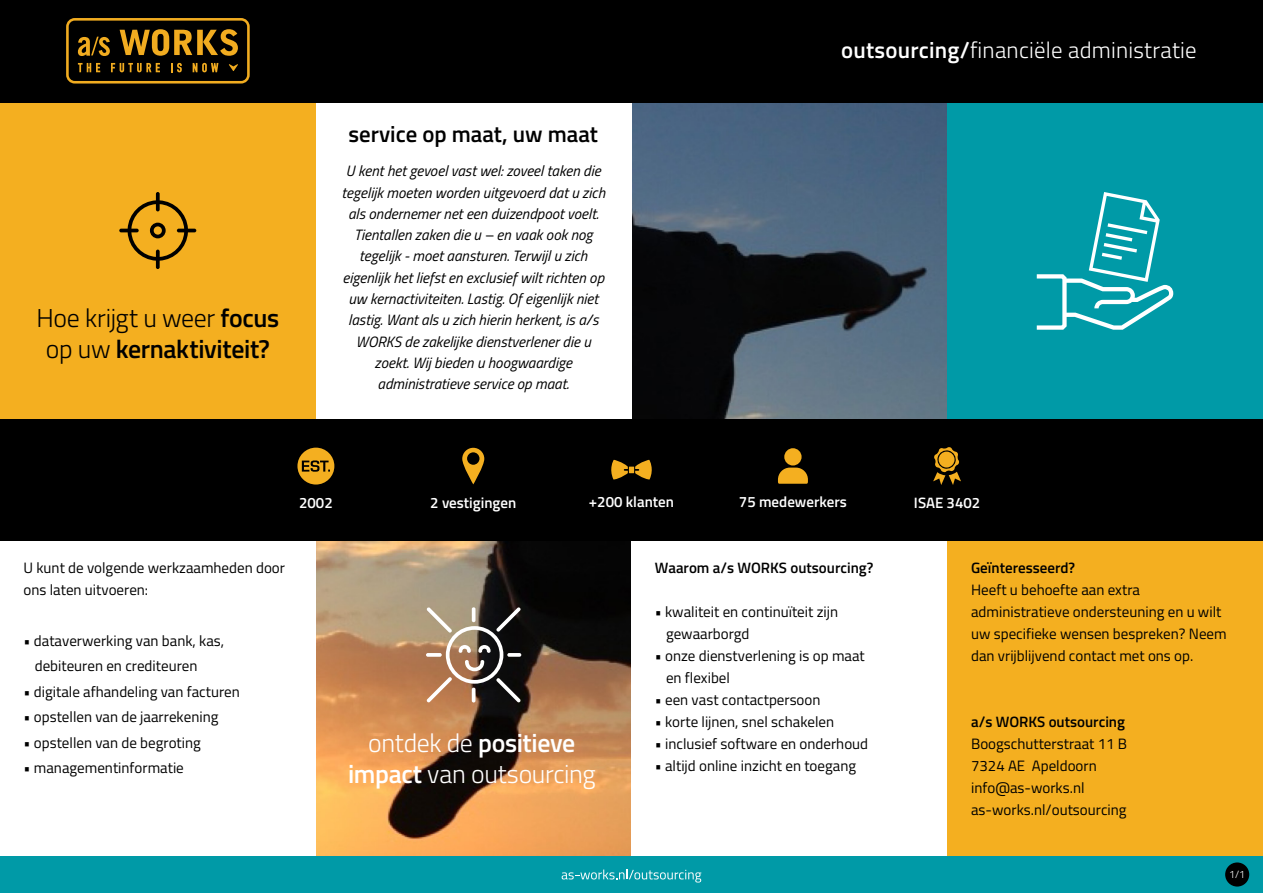
<style>
.page{position:relative;width:1263px;height:893px;background:#fff}
.page>*{position:absolute;margin:0;border:0;box-sizing:border-box;transform-origin:0 0}
.t1{font:600 25.8px/31px "Titillium Web";letter-spacing:-.015em;color:#000;text-align:center}
.t2{font:300 25.8px/31px "Titillium Web";letter-spacing:-.015em;color:#fff;text-align:center}
.t3{font:300 22.8px "Titillium Web";letter-spacing:.01em;color:#fff}
.t4{font:600 22.8px "Titillium Web";color:#000}
.t5{font:15px/22px "Titillium Web";color:#000}
.t6{font:italic 15px/21.3px "Titillium Web";color:#000;text-align:center}
.t7{font:600 15px "Titillium Web";color:#000}
.t8{font:600 15px "Titillium Web";color:#fff}
.t9{font:300 10.5px "Titillium Web";color:#fff}
.s1{font-weight:300}
.s2{font-weight:600}
</style>
<div class="page">
<img style="left:316px;top:103px;width:631px;height:753px">
<div style="left:631px;top:540px;width:316px;height:316px;background:#fff"></div>
<div style="left:316px;top:103px;width:316px;height:316px;background:#fff"></div>
<div style="left:0;top:0;width:1263px;height:103px;background:#000"></div>
<div style="left:947px;top:103px;width:316px;height:316px;background:#009aa7"></div>
<div style="left:947px;top:540px;width:316px;height:316px;background:#f4af20"></div>
<div style="left:0;top:856px;width:1263px;height:37px;background:#009aa7"></div>
<div style="left:0;top:103px;width:316px;height:316px;background:#f4af20"></div>
<div style="left:0;top:419px;width:1263px;height:121px;background:#000"></div>
<svg style="left:66px;top:18px;width:184px;height:66px"></svg>
<div style="left:1225px;top:862px;width:24px;height:24px;background:#000;border-radius:50%"></div>
<svg style="left:297px;top:448px;width:37px;height:37px"></svg>
<svg style="left:462px;top:448px;width:22px;height:36px"></svg>
<svg style="left:611px;top:460px;width:41px;height:19px"></svg>
<svg style="left:933px;top:447px;width:28px;height:38px"></svg>
<div style="left:784px;top:448px;width:17px;height:17px;background:#f4af20;border-radius:50%"></div>
<svg style="left:778px;top:468px;width:30px;height:16px"></svg>
<svg style="left:562px;top:869px;width:139px;height:13px"></svg>
<svg style="left:426px;top:607px;width:95px;height:95px"></svg>
<svg style="left:119px;top:192px;width:77px;height:77px"></svg>
<svg style="left:1037px;top:192px;width:136px;height:138px"></svg>
<h1 class="t1" style="left:37px;top:301px;width:244px"><span class="s1">Hoe krijgt u weer</span> focus <span class="s1">op uw</span> kernaktiviteit?</h1>
<h2 class="t4" style="left:349px;top:117px;width:251px">service op maat, uw maat</h2>
<p class="t6" style="left:341px;top:160px;width:265px">U kent het gevoel vast wel: zoveel taken die tegelijk moeten worden uitgevoerd dat u zich als ondernemer net een duizendpoot voelt.<br>Tientallen zaken die u – en vaak ook nog tegelijk - moet aansturen. Terwijl u zich eigenlijk het liefst en exclusief wilt richten op uw kernactiviteiten. Lastig. Of eigenlijk niet lastig. Want als u zich hierin herkent, is a/s WORKS de zakelijke dienstverlener die u zoekt. Wij bieden u hoogwaardige administratieve service op maat.</p>
<h2 class="t3" style="left:841px;top:33px;width:357px"><span class="s2">outsourcing/</span>financiële administratie</h2>
<p class="t8" style="left:299px;top:492px;width:35px">2002</p>
<p class="t8" style="left:430px;top:492px;width:87px">2 vestigingen</p>
<p class="t8" style="left:589px;top:491px;width:87px">+200 klanten</p>
<p class="t8" style="left:739px;top:491px;width:109px">75 medewerkers</p>
<p class="t8" style="left:914px;top:492px;width:68px">ISAE 3402</p>
<p class="t5" style="left:24px;top:556px;width:263px">U kunt de volgende werkzaamheden door ons laten uitvoeren:</p>
<p class="t5" style="left:35px;top:627px;width:191px;line-height:25.5px;text-indent:-11px">• dataverwerking van bank, kas, debiteuren en crediteuren</p>
<p class="t5" style="left:24px;top:680px;width:218px">• digitale afhandeling van facturen</p>
<p class="t5" style="left:24px;top:705px;width:196px">• opstellen van de jaarrekening</p>
<p class="t5" style="left:24px;top:731px;width:179px">• opstellen van de begroting</p>
<p class="t5" style="left:24px;top:756px;width:162px">• managementinformatie</p>
<h1 class="t2" style="left:348px;top:726px;width:249px">ontdek de <span class="s2">positieve impact</span> van outsourcing</h1>
<p class="t7" style="left:655px;top:556px;width:220px">Waarom a/s WORKS outsourcing?</p>
<p class="t5" style="left:666px;top:600px;width:174px;text-indent:-11px">• kwaliteit en continuïteit zijn gewaarborgd</p>
<p class="t5" style="left:666px;top:644px;width:200px;text-indent:-11px">• onze dienstverlening is op maat en flexibel</p>
<p class="t5" style="left:655px;top:688px;width:167px">• een vast contactpersoon</p>
<p class="t5" style="left:655px;top:710px;width:181px">• korte lijnen, snel schakelen</p>
<p class="t5" style="left:655px;top:732px;width:215px">• inclusief software en onderhoud</p>
<p class="t5" style="left:655px;top:754px;width:203px">• altijd online inzicht en toegang</p>
<p class="t7" style="left:971px;top:556px;width:106px">Geïnteresseerd?</p>
<p class="t5" style="left:971px;top:578px;width:257px">Heeft u behoefte aan extra administratieve ondersteuning en u wilt uw specifieke wensen bespreken? Neem dan vrijblijvend contact met ons op.</p>
<p class="t7" style="left:971px;top:710px;width:155px">a/s WORKS outsourcing</p>
<p class="t5" style="left:971px;top:732px;width:157px">Boogschutterstraat 11 B<br>7324 AE Apeldoorn info@as-works.nl as-works.nl/outsourcing</p>
<p class="t9" style="left:1229px;top:866px;width:17px">1/1</p>
</div>
